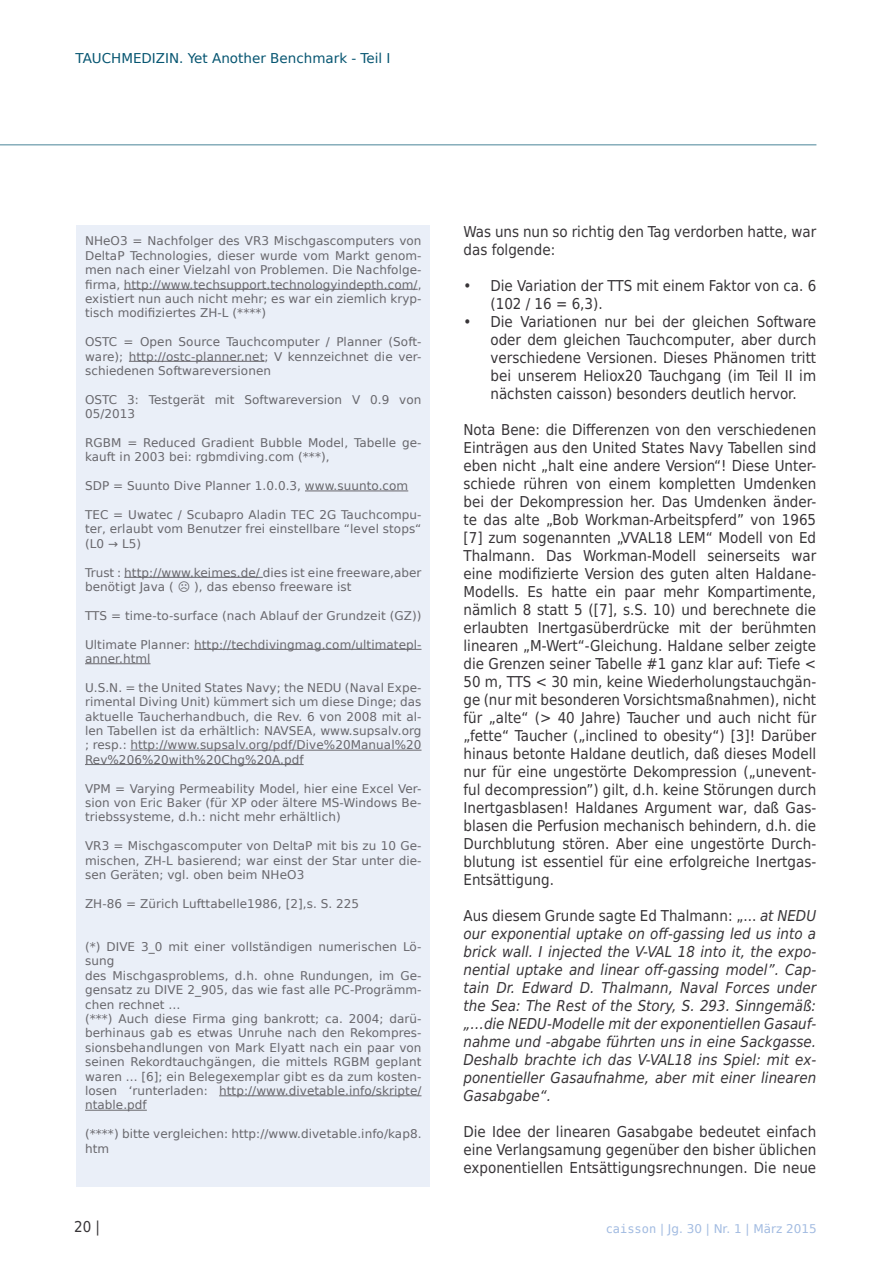
<style>
.page{position:relative;width:893px;height:1263px;background:#fff}
.page>*{position:absolute;margin:0;border:0;box-sizing:border-box;transform-origin:0 0}
.t1{font:15px/18px "DejaVu Sans Condensed";color:#373437;text-align:justify}
.t2{font:italic 15px/18px "DejaVu Sans Condensed";color:#373437;text-align:justify}
.t3{font:13.5px "DejaVu Sans";color:#065571}
.t4{font:12px/14.4px "DejaVu Sans";letter-spacing:.005em;color:#68676c;text-align:justify}
.t5{font:12px "DejaVu Sans";color:#a2bbe1}
.s1{font-style:normal}
.s2{font-family:"DejaVu Sans Mono"}
</style>
<div class="page">
<hr style="left:0;top:144px;width:816px;height:2px;background:#065571">
<div style="left:77px;top:225px;width:353px;height:961px;background:#eaeff8"></div>
<hr style="left:124px;top:289px;width:294px;height:1px;background:#68676c">
<hr style="left:129px;top:361px;width:135px;height:1px;background:#68676c">
<hr style="left:305px;top:491px;width:103px;height:1px;background:#68676c">
<hr style="left:124px;top:577px;width:139px;height:1px;background:#68676c">
<hr style="left:194px;top:649px;width:227px;height:1px;background:#68676c">
<hr style="left:85px;top:663px;width:66px;height:1px;background:#68676c">
<hr style="left:130px;top:750px;width:291px;height:1px;background:#68676c">
<hr style="left:85px;top:764px;width:219px;height:1px;background:#68676c">
<hr style="left:219px;top:1095px;width:202px;height:1px;background:#68676c">
<hr style="left:85px;top:1110px;width:62px;height:1px;background:#68676c">
<p class="t3" style="left:75px;top:48px;width:317px">TAUCHMEDIZIN. Yet Another Benchmark - Teil I</p>
<p class="t4" style="left:85px;top:234px;width:338px">NHeO3 = Nachfolger des VR3 Mischgascomputers von DeltaP Technologies, dieser wurde vom Markt genom&shy;men nach einer Vielzahl von Problemen. Die Nachfolge&shy;firma, http://www.techsupport.technologyindepth.com/, existiert nun auch nicht mehr; es war ein ziemlich kryp&shy;tisch modifiziertes ZH-L (****)</p>
<p class="t4" style="left:85px;top:334px;width:338px">OSTC = Open Source Tauchcomputer / Planner (Soft&shy;ware); http://ostc-planner.net; V kennzeichnet die ver&shy;schiedenen Softwareversionen</p>
<p class="t4" style="left:85px;top:392px;width:338px">OSTC 3: Testgerät mit Softwareversion V 0.9 von<br>05/2013</p>
<p class="t4" style="left:85px;top:435px;width:338px">RGBM = Reduced Gradient Bubble Model, Tabelle ge&shy;kauft in 2003 bei: rgbmdiving.com (***),</p>
<p class="t4" style="left:85px;top:478px;width:325px">SDP = Suunto Dive Planner 1.0.0.3, www.suunto.com</p>
<p class="t4" style="left:85px;top:507px;width:338px">TEC = Uwatec / Scubapro Aladin TEC 2G Tauchcompu&shy;ter, erlaubt vom Benutzer frei einstellbare “level stops“ (L0 → L5)</p>
<p class="t4" style="left:85px;top:565px;width:338px">Trust : http://www.keimes.de/ dies ist eine freeware,aber benötigt Java ( ☹ ), das ebenso freeware ist</p>
<p class="t4" style="left:85px;top:608px;width:338px">TTS = time-to-surface (nach Ablauf der Grundzeit (GZ))</p>
<p class="t4" style="left:85px;top:637px;width:338px">Ultimate Planner: http://techdivingmag.com/ultimatepl&shy;anner.html</p>
<p class="t4" style="left:85px;top:680px;width:338px">U.S.N. = the United States Navy; the NEDU (Naval Expe&shy;rimental Diving Unit) kümmert sich um diese Dinge; das aktuelle Taucherhandbuch, die Rev. 6 von 2008 mit al&shy;len Tabellen ist da erhältlich: NAVSEA, www.supsalv.org ; resp.: http://www.supsalv.org/pdf/Dive%20Manual%20<br>Rev%206%20with%20Chg%20A.pdf</p>
<p class="t4" style="left:85px;top:781px;width:338px">VPM = Varying Permeability Model, hier eine Excel Ver&shy;sion von Eric Baker (für XP oder ältere MS-Windows Be&shy;triebssysteme, d.h.: nicht mehr erhältlich)</p>
<p class="t4" style="left:85px;top:838px;width:338px">VR3 = Mischgascomputer von DeltaP mit bis zu 10 Ge&shy;mischen, ZH-L basierend; war einst der Star unter die&shy;sen Geräten; vgl. oben beim NHeO3</p>
<p class="t4" style="left:85px;top:896px;width:276px">ZH-86 = Zürich Lufttabelle1986, [2],s. S. 225</p>
<p class="t4" style="left:85px;top:939px;width:338px;text-align:left">(*) DIVE 3_0 mit einer vollständigen numerischen Lö&shy;sung<br>des Mischgasproblems, d.h. ohne Rundungen, im Ge&shy;gensatz zu DIVE 2_905, das wie fast alle PC-Progrämm&shy;chen rechnet …<br>(***) Auch diese Firma ging bankrott; ca. 2004; darü&shy;berhinaus gab es etwas Unruhe nach den Rekompres&shy;sionsbehandlungen von Mark Elyatt nach ein paar von seinen Rekordtauchgängen, die mittels RGBM geplant waren ... [6]; ein Belegexemplar gibt es da zum kosten&shy;losen ‘runterladen: http://www.divetable.info/skripte/ ntable.pdf</p>
<p class="t4" style="left:85px;top:1126px;width:338px">(****) bitte vergleichen: http://www.divetable.info/kap8. htm</p>
<p class="t1" style="left:463px;top:222px;width:354px">Was uns nun so richtig den Tag verdorben hatte, war das folgende:</p>
<p class="t1" style="left:490px;top:276px;width:327px;text-indent:-27px">• Die Variation der TTS mit einem Faktor von ca. 6 (102 / 16 = 6,3).</p>
<p class="t1" style="left:490px;top:312px;width:327px;text-indent:-27px">• Die Variationen nur bei der gleichen Software oder dem gleichen Tauchcomputer, aber durch verschiedene Versionen. Dieses Phänomen tritt bei unserem Heliox20 Tauchgang (im Teil II im nächsten caisson) besonders deutlich hervor.</p>
<p class="t1" style="left:463px;top:420px;width:354px">Nota Bene: die Differenzen von den verschiedenen Einträgen aus den United States Navy Tabellen sind eben nicht „halt eine andere Version“! Diese Unter&shy;schiede rühren von einem kompletten Umdenken bei der Dekompression her. Das Umdenken änder&shy;te das alte „Bob Workman-Arbeitspferd” von 1965 [7] zum sogenannten „VVAL18 LEM“ Modell von Ed Thalmann. Das Workman-Modell seinerseits war eine modifizierte Version des guten alten Haldane-Modells. Es hatte ein paar mehr Kompartimente, nämlich 8 statt 5 ([7], s.S. 10) und berechnete die erlaubten Inertgasüberdrücke mit der berühmten linearen „M-Wert“-Gleichung. Haldane selber zeigte die Grenzen seiner Tabelle #1 ganz klar auf: Tiefe &lt; 50 m, TTS &lt; 30 min, keine Wiederholungstauchgän&shy;ge (nur mit besonderen Vorsichtsmaßnahmen), nicht für „alte“ (&gt; 40 Jahre) Taucher und auch nicht für „fette“ Taucher („inclined to obesity“) [3]! Darüber hinaus betonte Haldane deutlich, daß dieses Modell nur für eine ungestörte Dekompression („unevent&shy;ful decompression”) gilt, d.h. keine Störungen durch Inertgasblasen! Haldanes Argument war, daß Gas&shy;blasen die Perfusion mechanisch behindern, d.h. die Durchblutung stören. Aber eine ungestörte Durch&shy;blutung ist essentiel für eine erfolgreiche Inertgas-Entsättigung.</p>
<p class="t2" style="left:463px;top:906px;width:354px"><span class="s1">Aus diesem Grunde sagte Ed Thalmann: „...</span> at NEDU our exponential uptake on off-gassing led us into a brick wall. I injected the V-VAL 18 into it, the expo&shy;nential uptake and linear off-gassing model”. Cap&shy;tain Dr. Edward D. Thalmann, Naval Forces under the Sea: The Rest of the Story, S. 293. Sinngemäß: „…die NEDU-Modelle mit der exponentiellen Gasauf&shy;nahme und -abgabe führten uns in eine Sackgasse.<br>Deshalb brachte ich das V-VAL18 ins Spiel: mit ex&shy;ponentieller Gasaufnahme, aber mit einer linearen Gasabgabe“.</p>
<p class="t1" style="left:463px;top:1122px;width:354px">Die Idee der linearen Gasabgabe bedeutet einfach eine Verlangsamung gegenüber den bisher üblichen exponentiellen Entsättigungsrechnungen. Die neue</p>
<p class="t1" style="left:74px;top:1217px;width:27px">20 |</p>
<p class="t5" style="left:606px;top:1219px;width:212px"><span class="s2">caisson</span> | Jg. 30 | Nr. 1 | März 2015</p>
</div>
